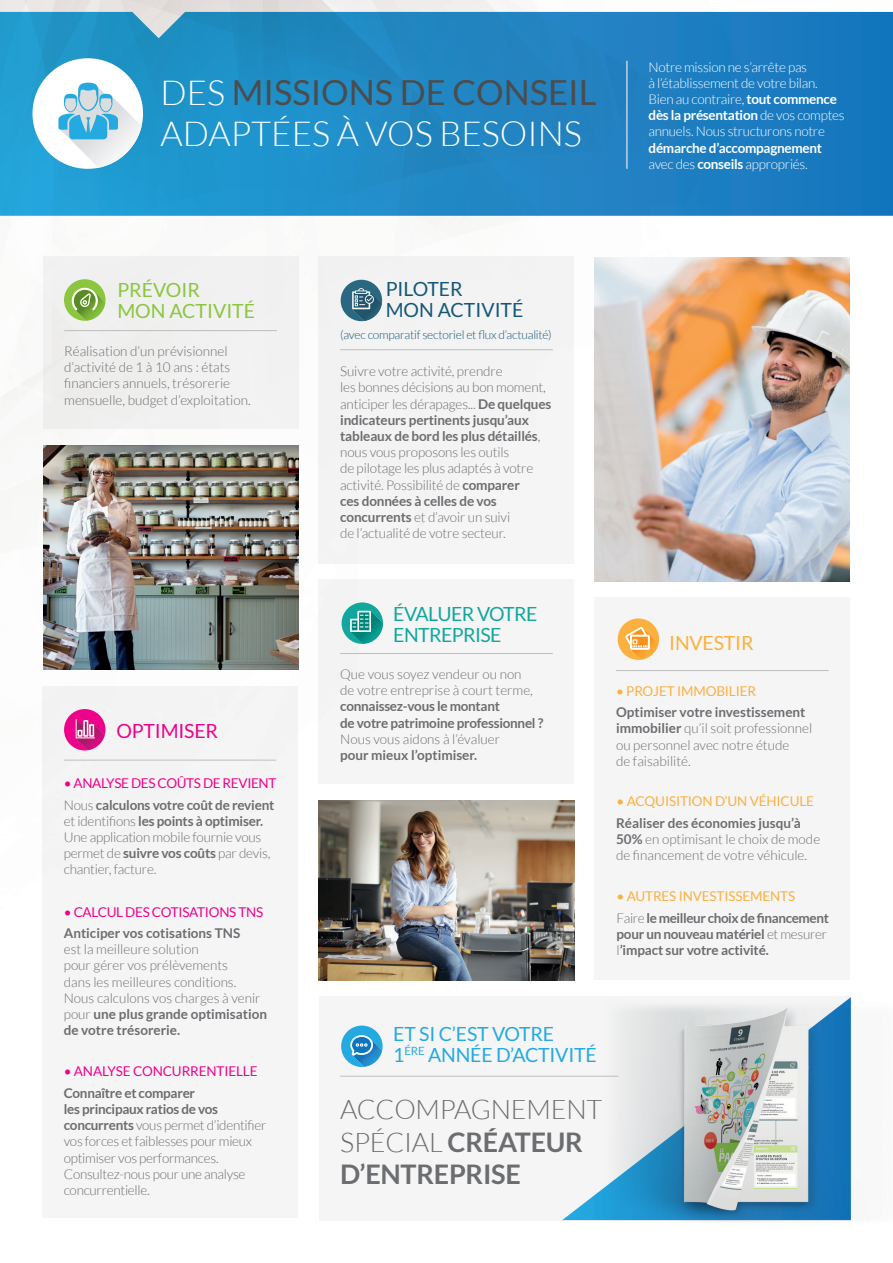
<style>
.page{position:relative;width:893px;height:1263px;background:#fff}
.page>*{position:absolute;margin:0;border:0;box-sizing:border-box;transform-origin:0 0}
.t1{font:300 34.5px/41.4px "Lato";color:#fff}
.t2{font:300 27px/32.4px "Lato";letter-spacing:-.01em;color:#6c6d70}
.t3{font:19.5px/21px "Lato";letter-spacing:-.01em;color:#24aae1}
.t4{font:19.5px/21px "Lato";letter-spacing:-.03em;color:#12a79d}
.t5{font:19.5px/21px "Lato";color:#145877}
.t6{font:19.5px/21px "Lato";color:#8bc63e}
.t7{font:19.5px "Lato";letter-spacing:-.01em;color:#ed028c}
.t8{font:19.5px "Lato";letter-spacing:-.01em;color:#fbb03f}
.t9{font:300 13.5px/16.2px "Lato";letter-spacing:-.01em;color:#6c6d70}
.t10{font:300 13.5px/16.2px "Lato";letter-spacing:-.02em;color:#fff}
.t11{font:700 13.5px/16.2px "Lato";letter-spacing:-.02em;color:#6c6d70}
.t12{font:13.5px "Lato";letter-spacing:-.02em;color:#ed028c}
.t13{font:13.5px "Lato";letter-spacing:-.01em;color:#fbb03f}
.t14{font:300 12px "Lato";letter-spacing:-.02em;color:#145877}
.s1{font-weight:400;color:#4b4c4d}
.s2{font-weight:700}
.s3{font-weight:300}
</style>
<div class="page">
<img style="left:0;top:0;width:893px;height:1221px">
<img style="left:0;top:216px;width:1px;height:1005px">
<div style="left:319px;top:580px;width:255px;height:204px;background:#f5f5f5"></div>
<div style="left:319px;top:996px;width:531px;height:224px;background:#f5f5f5"></div>
<svg style="left:0;top:12px;width:893px;height:204px"></svg>
<svg style="left:342px;top:602px;width:41px;height:42px"></svg>
<svg style="left:341px;top:1025px;width:42px;height:42px"></svg>
<img style="left:574px;top:999px;width:319px;height:222px">
<img style="left:663px;top:999px;width:161px;height:223px">
<div style="left:43px;top:256px;width:255px;height:173px;background:#f0f0f0"></div>
<div style="left:319px;top:256px;width:255px;height:307px;background:#f3f3f3"></div>
<hr style="left:340px;top:1076px;width:278px;height:1px;background:#bcbebe">
<div style="left:32px;top:58px;width:111px;height:111px;background:#fff;border-radius:50%"></div>
<svg style="left:58px;top:83px;width:84px;height:85px"></svg>
<hr style="left:340px;top:653px;width:213px;height:1px;background:#bcbebe">
<svg style="left:64px;top:279px;width:42px;height:42px"></svg>
<hr style="left:64px;top:330px;width:213px;height:1px;background:#bcbebe">
<hr style="left:340px;top:349px;width:213px;height:1px;background:#bcbebe">
<div style="left:595px;top:598px;width:255px;height:382px;background:#f5f5f5"></div>
<svg style="left:618px;top:618px;width:41px;height:42px"></svg>
<hr style="left:616px;top:670px;width:213px;height:1px;background:#bcbebe">
<div style="left:43px;top:686px;width:255px;height:532px;background:#f5f5f5"></div>
<svg style="left:64px;top:709px;width:41px;height:41px"></svg>
<hr style="left:64px;top:760px;width:212px;height:1px;background:#bcbebe">
<hr style="left:627px;top:61px;width:1px;height:108px;background:#fff">
<img style="left:43px;top:445px;width:255px;height:225px">
<img style="left:595px;top:258px;width:255px;height:323px">
<img style="left:319px;top:800px;width:255px;height:180px">
<p class="t1" style="left:161px;top:72px;width:437px">DES <span class="s1">MISSIONS DE CONSEIL<br></span>ADAPTÉES À VOS BESOINS</p>
<p class="t10" style="left:649px;top:59px;width:171px">Notre mission ne s’arrête pas<br>à l’établissement de votre bilan.</p>
<p class="t10" style="left:649px;top:91px;width:198px">Bien au contraire, <span class="s2">tout commence dès la présentation</span> de vos comptes annuels. Nous structurons notre <span class="s2">démarche d’accompagnement </span>avec des <span class="s2">conseils</span> appropriés.</p>
<p class="t6" style="left:117px;top:279px;width:139px">PRÉVOIR<br>MON ACTIVITÉ</p>
<p class="t9" style="left:64px;top:343px;width:188px">Réalisation d’un prévisionnel d’activité de 1 à 10 ans : états financiers annuels, trésorerie mensuelle, budget d’exploitation.</p>
<p class="t7" style="left:117px;top:720px;width:103px">OPTIMISER</p>
<p class="t12" style="left:64px;top:776px;width:214px">• ANALYSE DES COÛTS DE REVIENT</p>
<p class="t9" style="left:64px;top:797px;width:212px">Nous <span class="s2">calculons votre coût de revient </span>et identifions <span class="s2">les points à optimiser.<br></span>Une application mobile fournie vous permet de <span class="s2">suivre vos coûts</span> par devis, chantier, facture.</p>
<p class="t12" style="left:64px;top:904px;width:201px">• CALCUL DES COTISATIONS TNS</p>
<p class="t9" style="left:64px;top:925px;width:205px"><span class="s2">Anticiper vos cotisations TNS<br></span>est la meilleure solution<br>pour gérer vos prélèvements<br>dans les meilleures conditions.<br>Nous calculons vos charges à venir pour <span class="s2">une plus grande optimisation de votre trésorerie.</span></p>
<p class="t12" style="left:64px;top:1064px;width:195px">• ANALYSE CONCURRENTIELLE</p>
<p class="t9" style="left:64px;top:1085px;width:204px"><span class="s2">Connaître et comparer<br>les principaux ratios de vos concurrents</span> vous permet d’identifier vos forces et faiblesses pour mieux optimiser vos performances.<br>Consultez-nous pour une analyse concurrentielle.</p>
<p class="t5" style="left:386px;top:279px;width:139px">PILOTER<br>MON ACTIVITÉ</p>
<p class="t14" style="left:340px;top:328px;width:213px">(avec comparatif sectoriel et flux d’actualité)</p>
<p class="t9" style="left:340px;top:363px;width:213px">Suivre votre activité, prendre<br>les bonnes décisions au bon moment, anticiper les dérapages... <span class="s2">De quelques indicateurs pertinents jusqu’aux tableaux de bord les plus détaillés</span>, nous vous proposons les outils<br>de pilotage les plus adaptés à votre activité. Possibilité de <span class="s2">comparer<br>ces données à celles de vos concurrents</span> et d’avoir un suivi<br>de l’actualité de votre secteur.</p>
<p class="t4" style="left:393px;top:603px;width:146px">ÉVALUER VOTRE<br>ENTREPRISE</p>
<p class="t9" style="left:340px;top:666px;width:205px">Que vous soyez vendeur ou non<br>de votre entreprise à court terme, <span class="s2">connaissez-vous le montant<br>de votre patrimoine professionnel ?<br></span>Nous vous aidons à l’évaluer<br><span class="s2">pour mieux l’optimiser.</span></p>
<p class="t8" style="left:669px;top:632px;width:86px">INVESTIR</p>
<p class="t13" style="left:616px;top:683px;width:142px">• PROJET IMMOBILIER</p>
<p class="t9" style="left:616px;top:704px;width:198px"><span class="s2">Optimiser votre investissement immobilier</span> qu’il soit professionnel ou personnel avec notre étude<br>de faisabilité.</p>
<p class="t13" style="left:617px;top:794px;width:199px">• ACQUISITION D’UN VÉHICULE</p>
<p class="t9" style="left:616px;top:815px;width:206px"><span class="s2">Réaliser des économies jusqu’à<br>50%</span> en optimisant le choix de mode de financement de votre véhicule.</p>
<p class="t13" style="left:617px;top:889px;width:180px">• AUTRES INVESTISSEMENTS</p>
<p class="t11" style="left:617px;top:909px;width:214px"><span class="s3">Faire</span> le meilleur choix de financement pour un nouveau matériel <span class="s3">et mesurer l</span>’impact sur votre activité.</p>
<p class="t3" style="left:393px;top:1023px;width:205px">ET SI C’EST VOTRE<br>1<sup>ÉRE</sup> ANNÉE D’ACTIVITÉ</p>
<p class="t2" style="left:340px;top:1094px;width:264px">ACCOMPAGNEMENT<br>SPÉCIAL <span class="s2">CRÉATEUR<br>D’ENTREPRISE</span></p>
</div>
